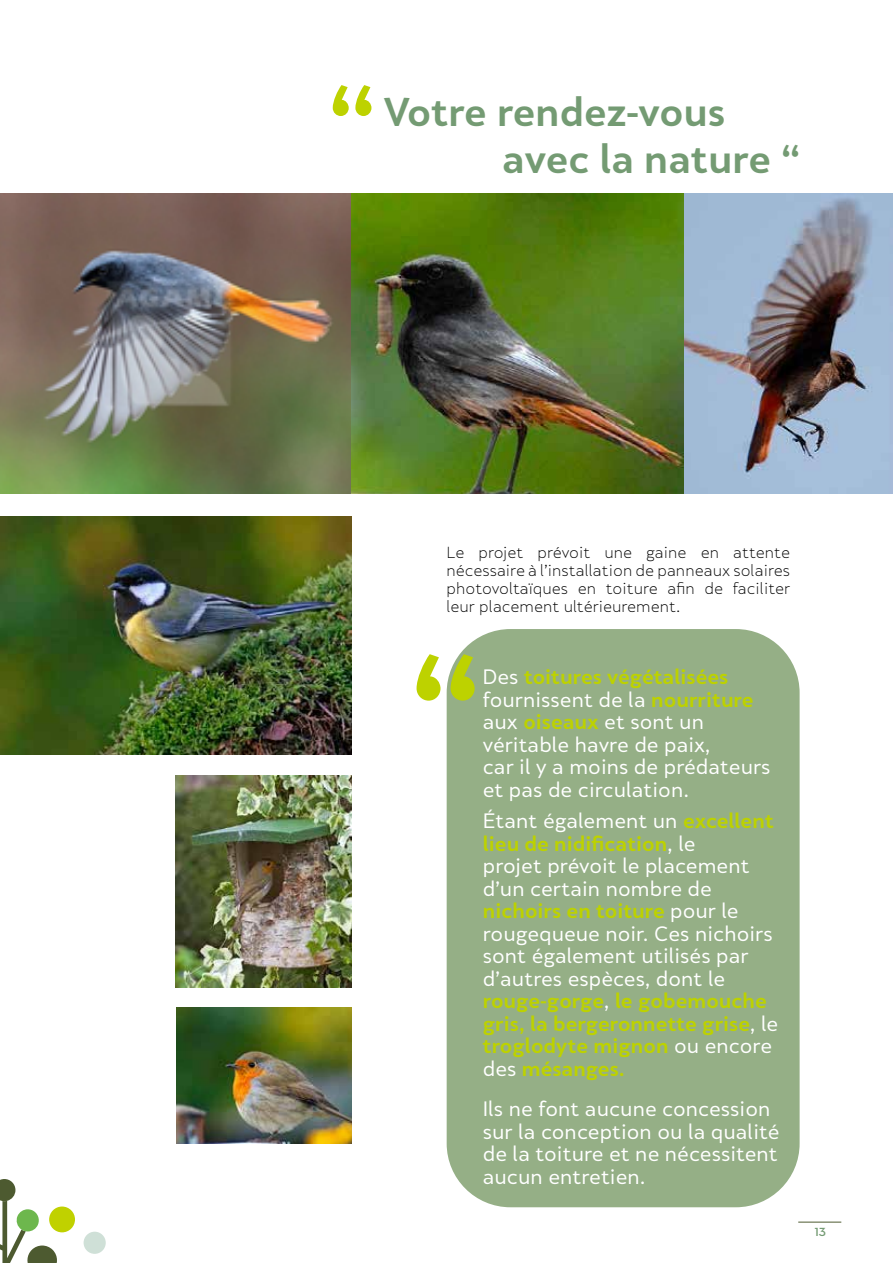
<style>
.page{position:relative;width:893px;height:1263px;background:#fff}
.page>*{position:absolute;margin:0;border:0;box-sizing:border-box;transform-origin:0 0}
.t1{font:700 37.5px/46.5px "Skola Sans";color:#749b73}
.t2{font:19.5px/22.5px "Skola Sans";color:#fff}
.t3{font:300 15px/18px "Skola Sans";color:#000;text-align:justify}
.t4{font:700 12px "Neutraface 2 Display";color:#749b73;scale:1.05 1}
.s1{font-weight:700;color:#bdd200}
</style>
<div class="page">
<hr style="left:798px;top:1222px;width:43px;height:1px;background:#4d5a30">
<div style="left:84px;top:1232px;width:22px;height:22px;background:#cfe0d7;border-radius:50%"></div>
<div style="left:49px;top:1206px;width:26px;height:26px;background:#c0d100;border-radius:50%"></div>
<svg style="left:0;top:1179px;width:58px;height:84px"></svg>
<div style="left:447px;top:629px;width:353px;height:578px;background:#95af86;border-radius:64px"></div>
<svg style="left:417px;top:654px;width:58px;height:47px"></svg>
<img style="left:1px;top:193px;width:892px;height:300px">
<svg style="left:333px;top:85px;width:38px;height:31px"></svg>
<img style="left:0;top:516px;width:351px;height:239px">
<img style="left:177px;top:1008px;width:174px;height:135px">
<img style="left:175px;top:775px;width:176px;height:213px">
<h1 class="t1" style="left:502px;top:88px;width:299px;text-indent:-118px">Votre rendez-vous avec la nature “</h1>
<p class="t3" style="left:446px;top:543px;width:345px">Le projet prévoit une gaine en attente nécessaire à l’installation de panneaux solaires photovoltaïques en toiture afin de faciliter leur placement ultérieurement.</p>
<p class="t2" style="left:483px;top:665px;width:289px">Des <span class="s1">toitures végétalisées </span>fournissent de la <span class="s1">nourriture </span>aux <span class="s1">oiseaux</span> et sont un véritable havre de paix,<br>car il y a moins de prédateurs et pas de circulation.</p>
<p class="t2" style="left:483px;top:809px;width:297px">Étant également un <span class="s1">excellent lieu de nidification</span>, le<br>projet prévoit le placement d’un certain nombre de <span class="s1">nichoirs en toiture</span> pour le rougequeue noir. Ces nichoirs sont également utilisés par d’autres espèces, dont le <span class="s1">rouge-gorge</span>, <span class="s1">le gobemouche gris, la bergeronnette grise</span>, le <span class="s1">troglodyte mignon</span> ou encore des <span class="s1">mésanges.</span></p>
<p class="t2" style="left:483px;top:1097px;width:298px">Ils ne font aucune concession sur la conception ou la qualité de la toiture et ne nécessitent aucun entretien.</p>
<p class="t4" style="left:815px;top:1225px;width:12px">13</p>
</div>
